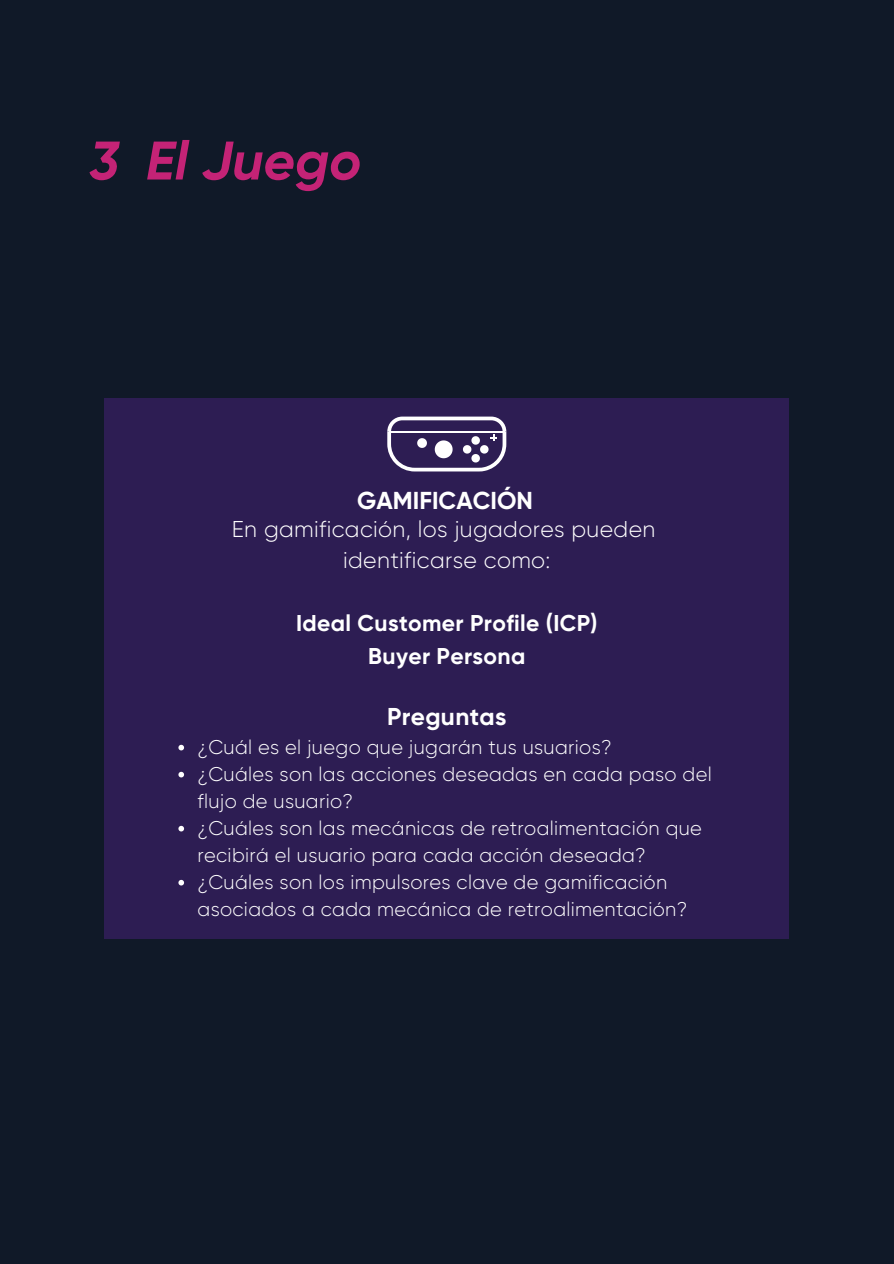
<style>
.page{position:relative;width:894px;height:1264px;background:#fff}
.page>*{position:absolute;margin:0;border:0;box-sizing:border-box;transform-origin:0 0}
.t1{font:italic 700 54.15px "Gilroy";color:#c42376}
.t2{font:700 24.45px "Gilroy";color:#fff}
.t3{font:700 24.3px "Gilroy";letter-spacing:.015em;color:#fff}
.t4{font:300 22.8px/31.5px "Gilroy";letter-spacing:.015em;color:#fff;text-align:center}
.t5{font:700 22.8px "Gilroy";letter-spacing:.015em;color:#fff}
.t6{font:300 19.8px/27px "Gilroy";letter-spacing:.015em;color:#fff}
</style>
<div class="page">
<div style="left:0;top:0;width:893px;height:1263px;background:#101928"></div>
<div style="left:104px;top:398px;width:684px;height:540px;background:#2d1d53"></div>
<svg style="left:178px;top:744px;width:6px;height:6px"></svg>
<svg style="left:178px;top:771px;width:6px;height:6px"></svg>
<svg style="left:178px;top:825px;width:6px;height:6px"></svg>
<svg style="left:178px;top:879px;width:6px;height:6px"></svg>
<svg style="left:387px;top:416px;width:119px;height:55px"></svg>
<h1 class="t1" style="left:89px;top:128px;width:273px">3 El Juego</h1>
<p class="t2" style="left:357px;top:486px;width:177px">GAMIFICACIÓN</p>
<h2 class="t4" style="left:232px;top:513px;width:425px">En gamificación, los jugadores pueden identificarse como:</h2>
<h4 class="t5" style="left:296px;top:609px;width:303px">Ideal Customer Profile (ICP)</h4>
<p class="t5" style="left:368px;top:642px;width:158px">Buyer Persona</p>
<h3 class="t3" style="left:387px;top:701px;width:121px">Preguntas</h3>
<h3 class="t6" style="left:197px;top:733px;width:415px">¿Cuál es el juego que jugarán tus usuarios?</h3>
<p class="t6" style="left:197px;top:760px;width:515px">¿Cuáles son las acciones deseadas en cada paso del flujo de usuario?</p>
<p class="t6" style="left:197px;top:814px;width:506px">¿Cuáles son las mecánicas de retroalimentación que recibirá el usuario para cada acción deseada?</p>
<p class="t6" style="left:197px;top:868px;width:491px">¿Cuáles son los impulsores clave de gamificación asociados a cada mecánica de retroalimentación?</p>
</div>
